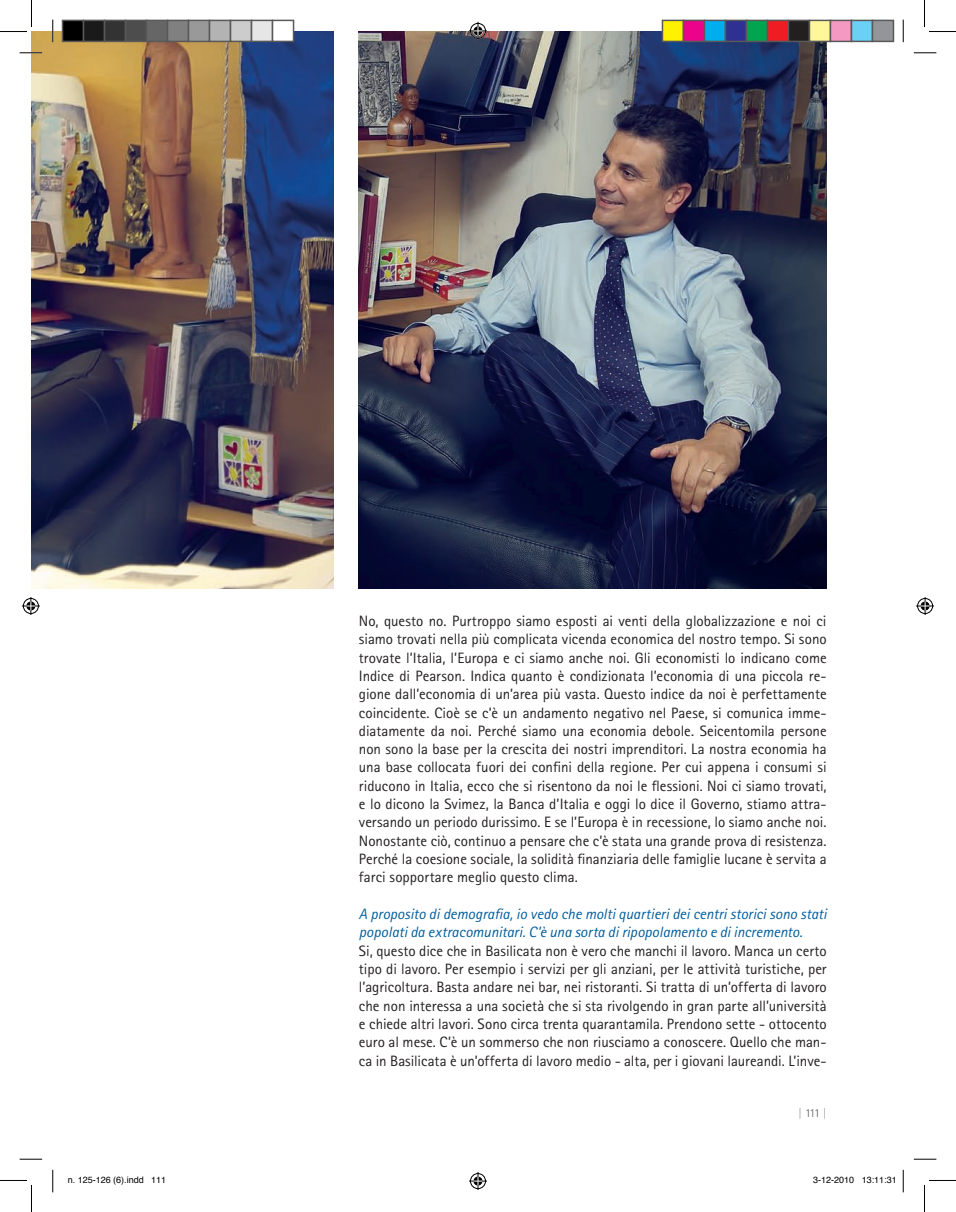
<style>
.page{position:relative;width:956px;height:1212px;background:#fff}
.page>*{position:absolute;margin:0;border:0;box-sizing:border-box;transform-origin:0 0}
.t1{font:15px/18.3px "Rotis Sans Serif";color:#231f20;text-align:justify}
.t2{font:300 12px "Rotis Sans Serif";color:#57585a}
.t3{font:9px "Helvetica";color:#000}
.s1{font-style:italic;color:#005d9c}
.s2{color:#8a8c8f}
</style>
<div class="page">
<img style="left:32px;top:32px;width:301px;height:557px">
<img style="left:359px;top:32px;width:468px;height:557px">
<svg style="left:20px;top:52px;width:22px;height:2px"></svg>
<svg style="left:914px;top:52px;width:22px;height:2px"></svg>
<svg style="left:20px;top:1158px;width:22px;height:1px"></svg>
<svg style="left:914px;top:1158px;width:22px;height:1px"></svg>
<svg style="left:52px;top:20px;width:2px;height:22px"></svg>
<svg style="left:52px;top:1169px;width:2px;height:22px"></svg>
<svg style="left:903px;top:20px;width:1px;height:22px"></svg>
<svg style="left:903px;top:1169px;width:1px;height:22px"></svg>
<svg style="left:0;top:0;width:32px;height:32px"></svg>
<svg style="left:0;top:1180px;width:32px;height:31px"></svg>
<svg style="left:924px;top:0;width:32px;height:32px"></svg>
<svg style="left:924px;top:1180px;width:32px;height:31px"></svg>
<svg style="left:469px;top:22px;width:18px;height:18px"></svg>
<svg style="left:469px;top:1172px;width:18px;height:17px"></svg>
<svg style="left:22px;top:597px;width:18px;height:18px"></svg>
<svg style="left:916px;top:597px;width:18px;height:18px"></svg>
<div style="left:63px;top:20px;width:21px;height:21px;background:#000"></div>
<div style="left:62px;top:20px;width:22px;height:22px;border:2px solid #595959"></div>
<div style="left:84px;top:20px;width:21px;height:21px;background:#1a1a1a"></div>
<div style="left:83px;top:20px;width:22px;height:22px;border:2px solid #595959"></div>
<div style="left:105px;top:20px;width:21px;height:21px;background:#333"></div>
<div style="left:104px;top:20px;width:22px;height:22px;border:2px solid #595959"></div>
<div style="left:126px;top:20px;width:21px;height:21px;background:#4d4d4d"></div>
<div style="left:125px;top:20px;width:22px;height:22px;border:2px solid #595959"></div>
<div style="left:147px;top:20px;width:21px;height:21px;background:#666"></div>
<div style="left:146px;top:20px;width:22px;height:22px;border:2px solid #595959"></div>
<div style="left:168px;top:20px;width:21px;height:21px;background:#808080"></div>
<div style="left:167px;top:20px;width:22px;height:22px;border:2px solid #595959"></div>
<div style="left:189px;top:20px;width:21px;height:21px;background:#999"></div>
<div style="left:188px;top:20px;width:22px;height:22px;border:2px solid #595959"></div>
<div style="left:210px;top:20px;width:21px;height:21px;background:#b3b3b3"></div>
<div style="left:209px;top:20px;width:22px;height:22px;border:2px solid #595959"></div>
<div style="left:231px;top:20px;width:21px;height:21px;background:#ccc"></div>
<div style="left:230px;top:20px;width:22px;height:22px;border:2px solid #595959"></div>
<div style="left:252px;top:20px;width:21px;height:21px;background:#e6e6e6"></div>
<div style="left:251px;top:20px;width:22px;height:22px;border:2px solid #595959"></div>
<div style="left:273px;top:20px;width:21px;height:21px;background:#fff"></div>
<div style="left:272px;top:20px;width:22px;height:22px;border:2px solid #595959"></div>
<div style="left:662px;top:20px;width:21px;height:21px;background:#fff101"></div>
<div style="left:662px;top:20px;width:22px;height:22px;border:2px solid #595959"></div>
<div style="left:683px;top:20px;width:21px;height:21px;background:#ed028c"></div>
<div style="left:683px;top:20px;width:22px;height:22px;border:2px solid #595959"></div>
<div style="left:704px;top:20px;width:21px;height:21px;background:#00aeef"></div>
<div style="left:704px;top:20px;width:22px;height:22px;border:2px solid #595959"></div>
<div style="left:725px;top:20px;width:21px;height:21px;background:#2e3092"></div>
<div style="left:725px;top:20px;width:22px;height:22px;border:2px solid #595959"></div>
<div style="left:746px;top:20px;width:21px;height:21px;background:#00a54f"></div>
<div style="left:746px;top:20px;width:22px;height:22px;border:2px solid #595959"></div>
<div style="left:767px;top:20px;width:21px;height:21px;background:#ee1d23"></div>
<div style="left:767px;top:20px;width:22px;height:22px;border:2px solid #595959"></div>
<div style="left:788px;top:20px;width:21px;height:21px;background:#231f20"></div>
<div style="left:788px;top:20px;width:22px;height:22px;border:2px solid #595959"></div>
<div style="left:809px;top:20px;width:21px;height:21px;background:#fff79a"></div>
<div style="left:809px;top:20px;width:22px;height:22px;border:2px solid #595959"></div>
<div style="left:830px;top:20px;width:21px;height:21px;background:#f499c2"></div>
<div style="left:830px;top:20px;width:22px;height:22px;border:2px solid #595959"></div>
<div style="left:851px;top:20px;width:21px;height:21px;background:#6bcff6"></div>
<div style="left:851px;top:20px;width:22px;height:22px;border:2px solid #595959"></div>
<div style="left:872px;top:20px;width:21px;height:21px;background:#939598"></div>
<div style="left:872px;top:20px;width:22px;height:22px;border:2px solid #595959"></div>
<p class="t1" style="left:359px;top:611px;width:469px">No, questo no. Purtroppo siamo esposti ai venti della globalizzazione e noi ci siamo trovati nella più complicata vicenda economica del nostro tempo. Si sono trovate l’Italia, l’Europa e ci siamo anche noi. Gli economisti lo indicano come Indice di Pearson. Indica quanto è condizionata l’economia di una piccola re&shy;gione dall’economia di un’area più vasta. Questo indice da noi è perfettamente coincidente. Cioè se c’è un andamento negativo nel Paese, si comunica imme&shy;diatamente da noi. Perché siamo una economia debole. Seicentomila persone non sono la base per la crescita dei nostri imprenditori. La nostra economia ha una base collocata fuori dei confini della regione. Per cui appena i consumi si riducono in Italia, ecco che si risentono da noi le flessioni. Noi ci siamo trovati, e lo dicono la Svimez, la Banca d’Italia e oggi lo dice il Governo, stiamo attra&shy;versando un periodo durissimo. E se l’Europa è in recessione, lo siamo anche noi.<br>Nonostante ciò, continuo a pensare che c’è stata una grande prova di resistenza.<br>Perché la coesione sociale, la solidità finanziaria delle famiglie lucane è servita a farci sopportare meglio questo clima.</p>
<p class="t1" style="left:359px;top:904px;width:469px;text-align:left"><span class="s1">A proposito di demografia, io vedo che molti quartieri dei centri storici sono stati popolati da extracomunitari. C’è una sorta di ripopolamento e di incremento.<br></span>Si, questo dice che in Basilicata non è vero che manchi il lavoro. Manca un certo tipo di lavoro. Per esempio i servizi per gli anziani, per le attività turistiche, per l’agricoltura. Basta andare nei bar, nei ristoranti. Si tratta di un’offerta di lavoro che non interessa a una società che si sta rivolgendo in gran parte all’università e chiede altri lavori. Sono circa trenta quarantamila. Prendono sette - ottocento euro al mese. C’è un sommerso che non riusciamo a conoscere. Quello che man&shy;ca in Basilicata è un’offerta di lavoro medio - alta, per i giovani laureandi. L’inve-</p>
<p class="t2" style="left:798px;top:1105px;width:30px"><span class="s2">|</span> 111 <span class="s2">|</span></p>
<p class="t3" style="left:68px;top:1173px;width:100px">n. 125-126 (6).indd 111</p>
<p class="t3" style="left:813px;top:1173px;width:85px">3-12-2010 13:11:31</p>
</div>
